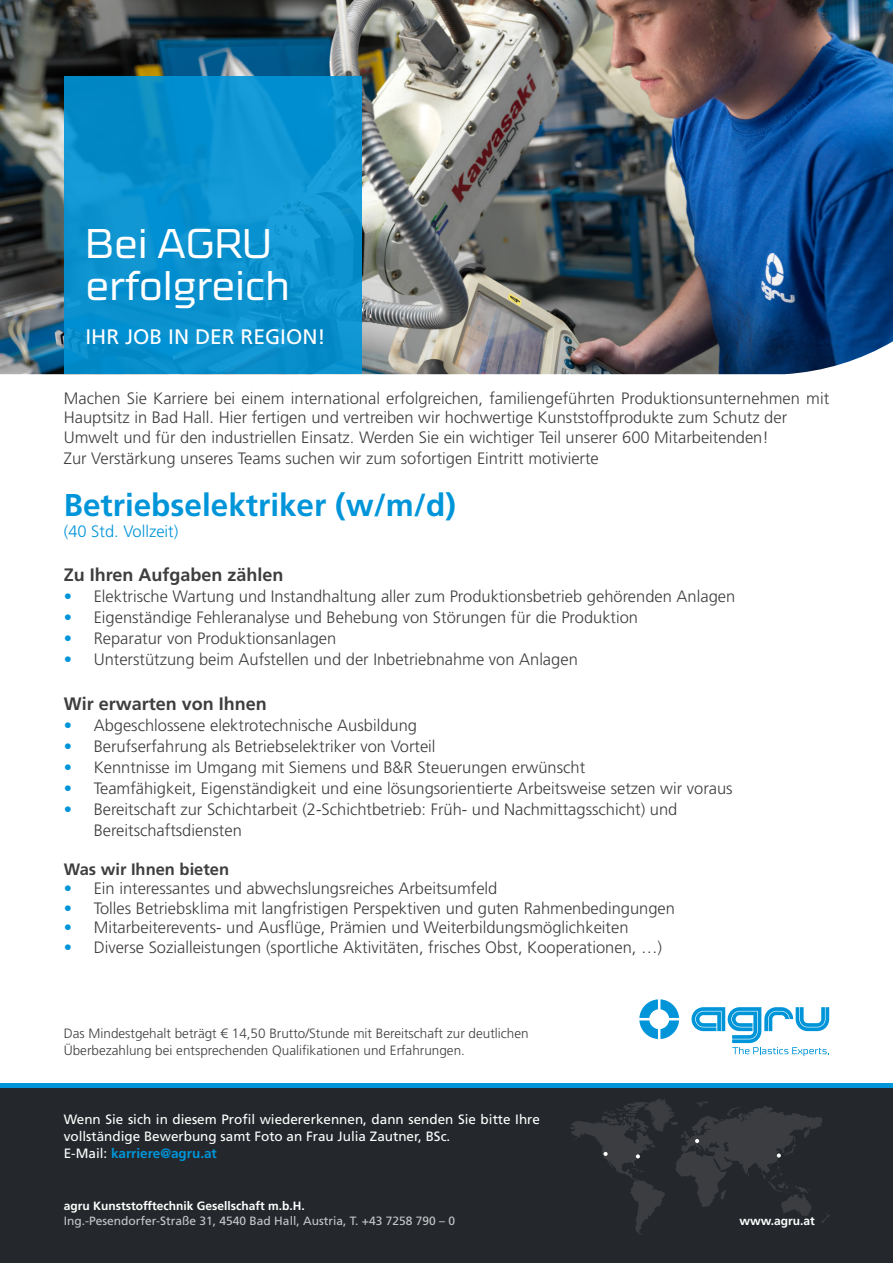
<style>
.page{position:relative;width:893px;height:1263px;background:#fff}
.page>*{position:absolute;margin:0;border:0;box-sizing:border-box;transform-origin:0 0}
.t1{font:300 42px "Cube Pro";color:#fff}
.t2{font:700 31.5px "Frutiger LT Std";color:#0095d9}
.t3{font:21px "Frutiger LT Std";color:#fff}
.t4{font:700 18px "Frutiger LT Std";color:#3e3e3f}
.t5{font:300 16.5px/19.5px "Frutiger LT Std";color:#3e3e3f}
.t6{font:700 16.5px "Frutiger LT Std";color:#3e3e3f}
.t7{font:300 16.5px "Frutiger LT Std";color:#0095d9}
.t8{font:300 13.5px/16.5px "Frutiger LT Std";color:#3e3e3f}
.t9{font:13.5px/16.5px "Frutiger LT Std";color:#fff}
.t10{font:700 13.5px "Frutiger LT Std";color:#0095d9}
.t11{font:12px "Frutiger LT Std";color:#c7c8ca}
.t12{font:700 12px "Frutiger LT Std";color:#fff}
.s1{color:#0095d9}
.s2{font-weight:400;color:#fff}
</style>
<div class="page">
<img style="left:0;top:0;width:893px;height:374px">
<div style="left:0;top:1087px;width:893px;height:176px;background:#24282c"></div>
<hr style="left:0;top:1083px;width:893px;height:4px;background:#0095d9">
<svg style="left:571px;top:1099px;width:259px;height:135px"></svg>
<svg style="left:639px;top:999px;width:40px;height:40px"></svg>
<svg style="left:691px;top:1007px;width:138px;height:49px"></svg>
<div style="left:64px;top:77px;width:297px;height:297px;background:linear-gradient(to right,#078ecb,#0d95d2)"></div>
<p class="t1" style="left:85px;top:220px;width:188px">Bei AGRU</p>
<p class="t1" style="left:85px;top:262px;width:206px">erfolgreich</p>
<p class="t3" style="left:85px;top:325px;width:242px">IHR JOB IN DER REGION!</p>
<p class="t5" style="left:64px;top:388px;width:767px">Machen Sie Karriere bei einem international erfolgreichen, familiengeführten Produktionsunternehmen mit<br>Hauptsitz in Bad Hall. Hier fertigen und vertreiben wir hochwertige Kunststoffprodukte zum Schutz der</p>
<p class="t5" style="left:64px;top:427px;width:707px">Umwelt und für den industriellen Einsatz. Werden Sie ein wichtiger Teil unserer 600 Mitarbeitenden!</p>
<p class="t5" style="left:64px;top:448px;width:537px">Zur Verstärkung unseres Teams suchen wir zum sofortigen Eintritt motivierte</p>
<p class="t2" style="left:64px;top:487px;width:394px">Betriebselektriker (w/m/d)</p>
<p class="t7" style="left:64px;top:522px;width:116px">(40 Std. Vollzeit)</p>
<p class="t4" style="left:64px;top:564px;width:221px">Zu Ihren Aufgaben zählen</p>
<p class="t5" style="left:64px;top:587px;width:673px"><span class="s1">•</span> Elektrische Wartung und Instandhaltung aller zum Produktionsbetrieb gehörenden Anlagen</p>
<p class="t5" style="left:64px;top:608px;width:576px"><span class="s1">•</span> Eigenständige Fehleranalyse und Behebung von Störungen für die Produktion</p>
<p class="t5" style="left:64px;top:629px;width:274px"><span class="s1">•</span> Reparatur von Produktionsanlagen</p>
<p class="t5" style="left:64px;top:650px;width:516px"><span class="s1">•</span> Unterstützung beim Aufstellen und der Inbetriebnahme von Anlagen</p>
<p class="t4" style="left:64px;top:693px;width:205px">Wir erwarten von Ihnen</p>
<p class="t5" style="left:64px;top:716px;width:355px"><span class="s1">•</span> Abgeschlossene elektrotechnische Ausbildung</p>
<p class="t5" style="left:64px;top:737px;width:373px"><span class="s1">•</span> Berufserfahrung als Betriebselektriker von Vorteil</p>
<p class="t5" style="left:64px;top:758px;width:523px"><span class="s1">•</span> Kenntnisse im Umgang mit Siemens und B&amp;R Steuerungen erwünscht</p>
<p class="t5" style="left:64px;top:779px;width:670px"><span class="s1">•</span> Teamfähigkeit, Eigenständigkeit und eine lösungsorientierte Arbeitsweise setzen wir voraus</p>
<p class="t5" style="left:94px;top:799px;width:585px;line-height:21px;text-indent:-30px"><span class="s1">•</span> Bereitschaft zur Schichtarbeit (2-Schichtbetrieb: Früh- und Nachmittagsschicht) und<br>Bereitschaftsdiensten</p>
<p class="t6" style="left:64px;top:859px;width:167px">Was wir Ihnen bieten</p>
<p class="t5" style="left:64px;top:879px;width:435px"><span class="s1">•</span> Ein interessantes und abwechslungsreiches Arbeitsumfeld</p>
<p class="t5" style="left:64px;top:899px;width:613px"><span class="s1">•</span> Tolles Betriebsklima mit langfristigen Perspektiven und guten Rahmenbedingungen</p>
<p class="t5" style="left:64px;top:918px;width:566px"><span class="s1">•</span> Mitarbeiterevents- und Ausflüge, Prämien und Weiterbildungsmöglichkeiten</p>
<p class="t5" style="left:64px;top:938px;width:600px"><span class="s1">•</span> Diverse Sozialleistungen (sportliche Aktivitäten, frisches Obst, Kooperationen, …)</p>
<p class="t8" style="left:64px;top:1025px;width:466px">Das Mindestgehalt beträgt € 14,50 Brutto/Stunde mit Bereitschaft zur deutlichen<br>Überbezahlung bei entsprechenden Qualifikationen und Erfahrungen.</p>
<p class="t9" style="left:64px;top:1111px;width:478px">Wenn Sie sich in diesem Profil wiedererkennen, dann senden Sie bitte Ihre vollständige Bewerbung samt Foto an Frau Julia Zautner, BSc.</p>
<p class="t10" style="left:64px;top:1145px;width:155px"><span class="s2">E-Mail:</span> karriere@agru.at</p>
<p class="t12" style="left:64px;top:1198px;width:243px">agru Kunststofftechnik Gesellschaft m.b.H.</p>
<p class="t11" style="left:64px;top:1213px;width:393px">Ing.-Pesendorfer-Straße 31, 4540 Bad Hall, Austria, T. +43 7258 790 – 0</p>
<p class="t12" style="left:740px;top:1213px;width:77px">www.agru.at</p>
</div>
